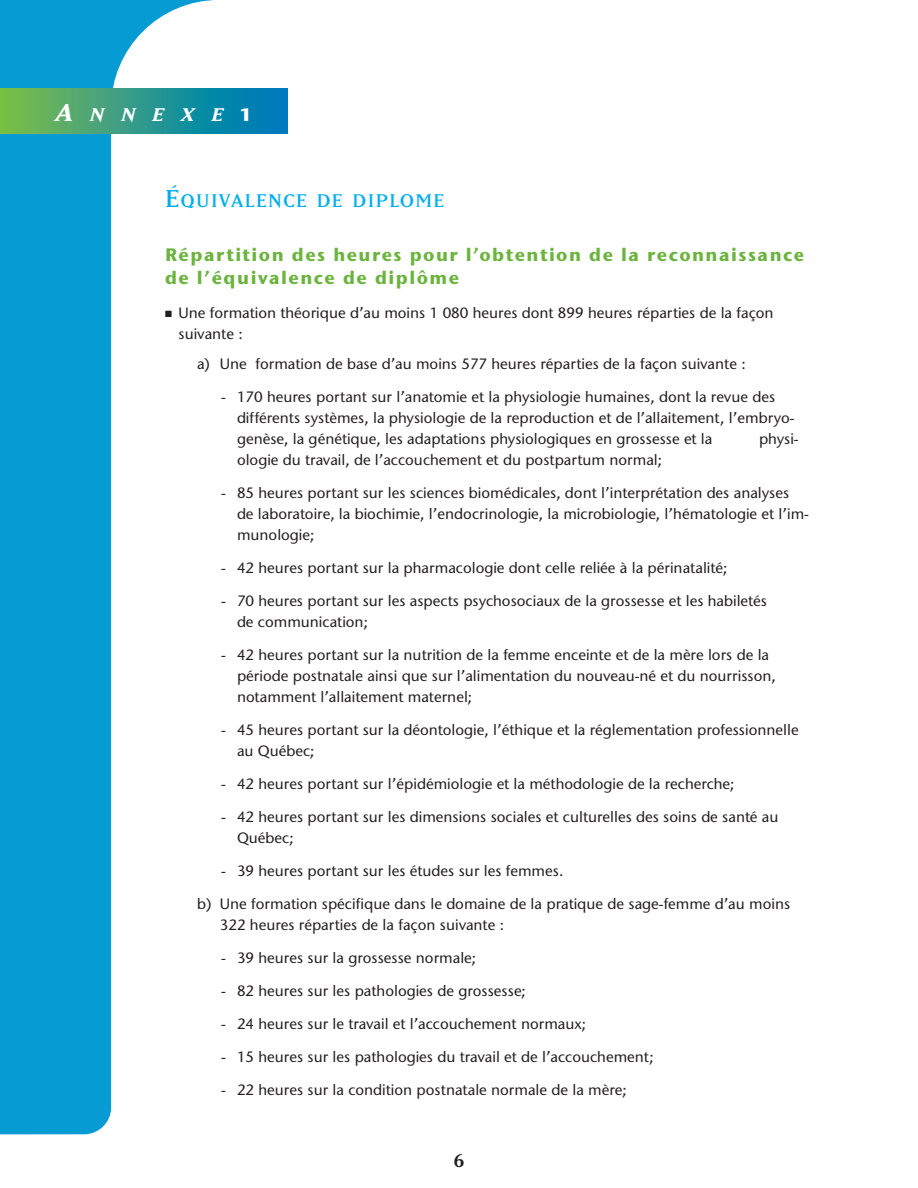
<style>
.page{position:relative;width:918px;height:1188px;background:#fff}
.page>*{position:absolute;margin:0;border:0;box-sizing:border-box;transform-origin:0 0}
.t1{font:700 18px/22.5px "Bell Stone Sans";letter-spacing:.08em;color:#6cb43f}
.t2{font:18px "Matrix";letter-spacing:.065em;color:#00aeef;scale:1.15 1}
.t3{font:italic 700 18px "Matrix";color:#fff;scale:1.15 1}
.t4{font:700 18px "Matrix";color:#231f20}
.t5{font:15px/21px "Bell Stone Sans";color:#231f20}
.s1{font-size:24px}
.s2{font-family:"Bell Stone Sans";font-style:normal}
</style>
<div class="page">
<svg style="left:1px;top:0;width:218px;height:1134px;fill:#069bd2"></svg>
<svg style="left:0;top:89px;width:288px;height:45px;background:#319988"></svg>
<p class="t3" style="left:54px;top:104px;width:174px"><span class="s1">A</span>NNEXE<span class="s2">1</span></p>
<p class="t2" style="left:165px;top:190px;width:244px"><span class="s1">É</span>QUIVALENCE DE DIPLOME</p>
<p class="t1" style="left:165px;top:246px;width:641px">Répartition des heures pour l’obtention de la reconnaissance de l’équivalence de diplôme</p>
<p class="t5" style="left:178px;top:304px;width:597px;text-indent:-14px">■ Une formation théorique d’au moins 1 080 heures dont 899 heures réparties de la façon suivante :</p>
<p class="t5" style="left:197px;top:355px;width:550px">a) Une formation de base d’au moins 577 heures réparties de la façon suivante :</p>
<p class="t5" style="left:237px;top:388px;width:559px;text-indent:-16px">- 170 heures portant sur l’anatomie et la physiologie humaines, dont la revue des différents systèmes, la physiologie de la reproduction et de l’allaitement, l’embryo&shy;genèse, la génétique, les adaptations physiologiques en grossesse et la</p>
<p class="t5" style="left:759px;top:430px;width:41px">physi-</p>
<p class="t5" style="left:237px;top:451px;width:427px">ologie du travail, de l’accouchement et du postpartum normal;</p>
<p class="t5" style="left:237px;top:484px;width:574px;text-indent:-16px">- 85 heures portant sur les sciences biomédicales, dont l’interprétation des analyses de laboratoire, la biochimie, l’endocrinologie, la microbiologie, l’hématologie et l’im&shy;munologie;</p>
<p class="t5" style="left:221px;top:559px;width:508px">- 42 heures portant sur la pharmacologie dont celle reliée à la périnatalité;</p>
<p class="t5" style="left:237px;top:592px;width:531px;text-indent:-16px">- 70 heures portant sur les aspects psychosociaux de la grossesse et les habiletés de communication;</p>
<p class="t5" style="left:237px;top:646px;width:540px;text-indent:-16px">- 42 heures portant sur la nutrition de la femme enceinte et de la mère lors de la période postnatale ainsi que sur l’alimentation du nouveau-né et du nourrisson, notamment l’allaitement maternel;</p>
<p class="t5" style="left:237px;top:721px;width:563px;text-indent:-16px">- 45 heures portant sur la déontologie, l’éthique et la réglementation professionnelle au Québec;</p>
<p class="t5" style="left:221px;top:775px;width:515px">- 42 heures portant sur l’épidémiologie et la méthodologie de la recherche;</p>
<p class="t5" style="left:237px;top:808px;width:543px;text-indent:-16px">- 42 heures portant sur les dimensions sociales et culturelles des soins de santé au<br>Québec;</p>
<p class="t5" style="left:221px;top:862px;width:344px">- 39 heures portant sur les études sur les femmes.</p>
<p class="t5" style="left:220px;top:895px;width:572px;text-indent:-23px">b) Une formation spécifique dans le domaine de la pratique de sage-femme d’au moins<br>322 heures réparties de la façon suivante :</p>
<p class="t5" style="left:221px;top:949px;width:257px">- 39 heures sur la grossesse normale;</p>
<p class="t5" style="left:221px;top:982px;width:306px">- 82 heures sur les pathologies de grossesse;</p>
<p class="t5" style="left:221px;top:1015px;width:366px">- 24 heures sur le travail et l’accouchement normaux;</p>
<p class="t5" style="left:221px;top:1048px;width:434px">- 15 heures sur les pathologies du travail et de l’accouchement;</p>
<p class="t5" style="left:221px;top:1081px;width:407px">- 22 heures sur la condition postnatale normale de la mère;</p>
<p class="t4" style="left:454px;top:1150px;width:12px">6</p>
</div>
